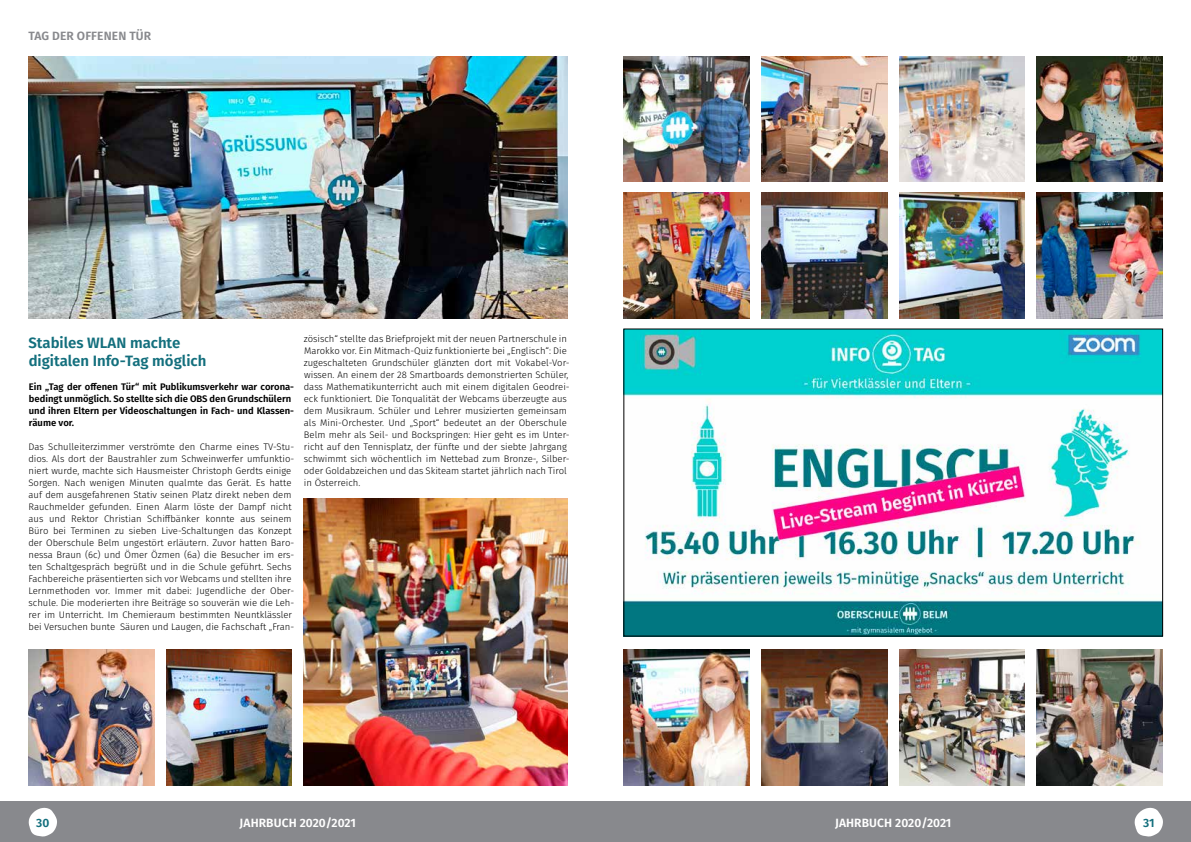
<style>
.page{position:relative;width:1191px;height:842px;background:#fff}
.page>*{position:absolute;margin:0;border:0;box-sizing:border-box;transform-origin:0 0}
.t1{font:600 15px/18px "Fira Sans";color:#136f7d}
.t2{font:600 12px "Fira Sans";letter-spacing:.01em;color:#fff}
.t3{font:600 12px "Fira Sans";letter-spacing:.01em;color:#88898d}
.t4{font:600 12px "Fira Sans";color:#136f7d}
.t5{font:300 9.5px/12px "Fira Sans";color:#000}
.t6{font:600 9.5px/12px "Fira Sans";color:#000}
</style>
<div class="page">
<div style="left:0;top:801px;width:1191px;height:41px;background:#88898d"></div>
<svg style="left:29px;top:808px;width:28px;height:29px"></svg>
<svg style="left:1134px;top:808px;width:29px;height:29px"></svg>
<img style="left:28px;top:57px;width:539px;height:261px">
<img style="left:624px;top:57px;width:125px;height:125px">
<img style="left:761px;top:57px;width:126px;height:125px">
<img style="left:899px;top:57px;width:126px;height:125px">
<img style="left:1037px;top:57px;width:125px;height:125px">
<img style="left:624px;top:193px;width:125px;height:125px">
<img style="left:761px;top:193px;width:126px;height:125px">
<img style="left:899px;top:193px;width:126px;height:125px">
<img style="left:1037px;top:193px;width:125px;height:125px">
<img style="left:625px;top:331px;width:535px;height:303px">
<img style="left:1037px;top:649px;width:125px;height:136px">
<img style="left:304px;top:498px;width:263px;height:287px">
<img style="left:761px;top:649px;width:126px;height:136px">
<img style="left:166px;top:649px;width:126px;height:136px">
<img style="left:899px;top:649px;width:126px;height:136px">
<img style="left:624px;top:649px;width:125px;height:136px">
<img style="left:28px;top:649px;width:126px;height:136px">
<p class="t3" style="left:28px;top:26px;width:124px">TAG DER OFFENEN TÜR</p>
<h1 class="t1" style="left:28px;top:333px;width:179px">Stabiles WLAN machte digitalen Info-Tag möglich</h1>
<p class="t6" style="left:29px;top:380px;width:267px">Ein „Tag der offenen Tür“ mit Publikumsverkehr war corona&shy;bedingt unmöglich. So stellte sich die OBS den Grundschülern und ihren Eltern per Videoschaltungen in Fach- und Klassen&shy;räume vor.</p>
<p class="t5" style="left:28px;top:441px;width:267px">Das Schulleiterzimmer verströmte den Charme eines TV-Stu&shy;dios. Als dort der Baustrahler zum Schweinwerfer umfunktio&shy;niert wurde, machte sich Hausmeister Christoph Gerdts einige Sorgen. Nach wenigen Minuten qualmte das Gerät. Es hatte auf dem ausgefahrenen Stativ seinen Platz direkt neben dem Rauchmelder gefunden. Einen Alarm löste der Dampf nicht aus und Rektor Christian Schiffbänker konnte aus seinem Büro bei Terminen zu sieben Live-Schaltungen das Konzept der Oberschule Belm ungestört erläutern. Zuvor hatten Baro&shy;nessa Braun (6c) und Ömer Özmen (6a) die Besucher im ers&shy;ten Schaltgespräch begrüßt und in die Schule geführt. Sechs Fachbereiche präsentierten sich vor Webcams und stellten ihre Lernmethoden vor. Immer mit dabei: Jugendliche der Ober&shy;schule. Die moderierten ihre Beiträge so souverän wie die Leh&shy;rer im Unterricht. Im Chemieraum bestimmten Neuntklässler bei Versuchen bunte Säuren und Laugen, die Fachschaft „Fran-</p>
<p class="t5" style="left:304px;top:333px;width:267px">zösisch“ stellte das Briefprojekt mit der neuen Partnerschule in Marokko vor. Ein Mitmach-Quiz funktionierte bei „Englisch“: Die zugeschalteten Grundschüler glänzten dort mit Vokabel-Vor&shy;wissen. An einem der 28 Smartboards demonstrierten Schüler, dass Mathematikunterricht auch mit einem digitalen Geodrei&shy;eck funktioniert. Die Tonqualität der Webcams überzeugte aus dem Musikraum. Schüler und Lehrer musizierten gemeinsam als Mini-Orchester. Und „Sport“ bedeutet an der Oberschule Belm mehr als Seil- und Bockspringen: Hier geht es im Unter&shy;richt auf den Tennisplatz, der fünfte und der siebte Jahrgang schwimmt sich wöchentlich im Nettebad zum Bronze-, Silber&shy;oder Goldabzeichen und das Skiteam startet jährlich nach Tirol in Österreich.</p>
<p class="t4" style="left:36px;top:813px;width:15px">30</p>
<p class="t2" style="left:240px;top:813px;width:118px">JAHRBUCH 2020/2021</p>
<p class="t2" style="left:835px;top:813px;width:118px">JAHRBUCH 2020/2021</p>
<p class="t4" style="left:1143px;top:813px;width:13px">31</p>
</div>
